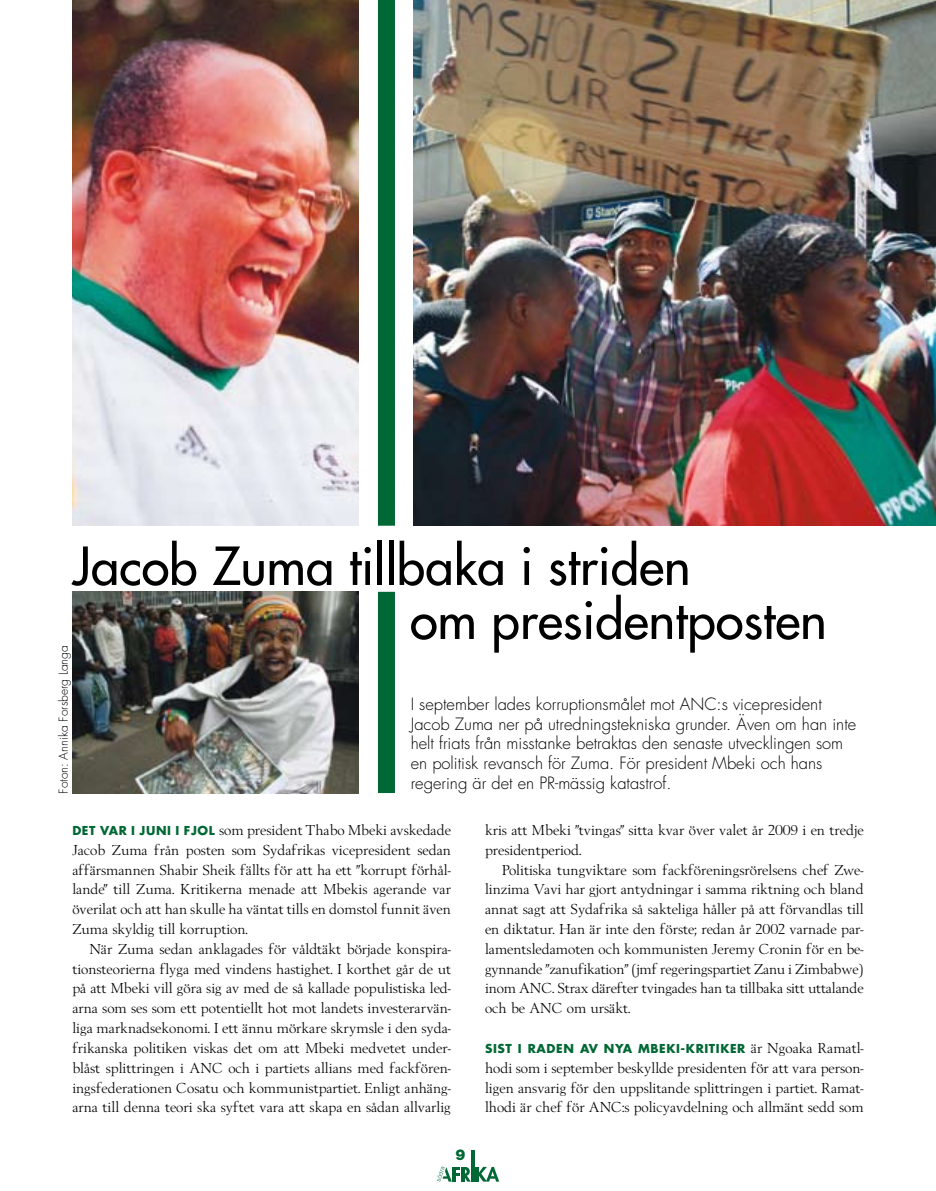
<style>
.page{position:relative;width:936px;height:1191px;background:#fff}
.page>*{position:absolute;margin:0;border:0;box-sizing:border-box;transform-origin:0 0}
.t1{font:51px "Futura";color:#000}
.t2{font:300 16.5px/19.8px "Futura";color:#000}
.t3{font:15px/19.8px "Berling";color:#000;text-align:justify}
.t4{font:700 12px "Futura";color:#006835}
.t5{font:300 12px "Futura";color:#000}
.t6{font:300 6px "Helvetica Neue";color:#006835}
</style>
<div class="page">
<img style="left:72px;top:592px;width:286px;height:201px">
<div style="left:378px;top:592px;width:16px;height:200px;background:#006835"></div>
<div style="left:378px;top:592px;width:17px;height:201px;border:2px solid #006835"></div>
<div style="left:378px;top:0;width:17px;height:526px;background:#006835"></div>
<img style="left:413px;top:0;width:522px;height:526px">
<img style="left:72px;top:0;width:286px;height:526px">
<hr style="left:471px;top:1150px;width:3px;height:31px;background:#006835">
<hr style="left:475px;top:1166px;width:3px;height:15px;background:#006835">
<svg style="left:478px;top:1166px;width:21px;height:15px"></svg>
<svg style="left:442px;top:1167px;width:28px;height:14px"></svg>
<hr style="left:461px;top:1166px;width:3px;height:15px;background:#006835">
<h1 class="t1" style="left:72px;top:533px;width:619px">Jacob Zuma tillbaka i striden</h1>
<p class="t5" style="left:56px;top:794px;width:150px;rotate:-90deg">Foton: Annika Forsberg Langa</p>
<h1 class="t1" style="left:410px;top:587px;width:418px">om presidentposten</h1>
<p class="t2" style="left:410px;top:694px;width:447px">I september lades korruptionsmålet mot ANC:s vicepresident Jacob Zuma ner på utredningstekniska grunder. Även om han inte helt friats från misstanke betraktas den senaste utvecklingen som en politisk revansch för Zuma. För president Mbeki och hans regering är det en PR-mässig katastrof.</p>
<p class="t3" style="left:72px;top:821px;width:380px;text-indent:147px">som president Thabo Mbeki avskedade Jacob Zuma från posten som Sydafrikas vicepresident sedan affärsmannen Shabir Sheik fällts för att ha ett ”korrupt förhål&shy;lande” till Zuma. Kritikerna menade att Mbekis agerande var överilat och att han skulle ha väntat tills en domstol funnit även Zuma skyldig till korruption.</p>
<p class="t3" style="left:72px;top:940px;width:380px;text-indent:17px">När Zuma sedan anklagades för våldtäkt började konspira&shy;tionsteorierna flyga med vindens hastighet. I korthet går de ut på att Mbeki vill göra sig av med de så kallade populistiska led&shy;arna som ses som ett potentiellt hot mot landets investerarvän&shy;liga marknadsekonomi. I ett ännu mörkare skrymsle i den syda&shy;frikanska politiken viskas det om att Mbeki medvetet under&shy;blåst splittringen i ANC och i partiets allians med fackfören&shy;ingsfederationen Cosatu och kommunistpartiet. Enligt anhäng&shy;arna till denna teori ska syftet vara att skapa en sådan allvarlig</p>
<p class="t4" style="left:72px;top:822px;width:38px">DET VAR</p>
<p class="t4" style="left:131px;top:822px;width:18px">I JUNI</p>
<p class="t4" style="left:175px;top:822px;width:17px">I FJOL</p>
<p class="t6" style="left:434px;top:1180px;width:17px;rotate:-72deg">södra</p>
<p class="t3" style="left:485px;top:821px;width:380px">kris att Mbeki ”tvingas” sitta kvar över valet år 2009 i en tredje presidentperiod.</p>
<p class="t3" style="left:485px;top:861px;width:380px;text-indent:17px">Politiska tungviktare som fackföreningsrörelsens chef Zwe&shy;linzima Vavi har gjort antydningar i samma riktning och bland annat sagt att Sydafrika så sakteliga håller på att förvandlas till en diktatur. Han är inte den förste; redan år 2002 varnade par&shy;lamentsledamoten och kommunisten Jeremy Cronin för en be&shy;gynnande ”zanufikation” (jmf regeringspartiet Zanu i Zimbabwe) inom ANC. Strax därefter tvingades han ta tillbaka sitt uttalande och be ANC om ursäkt.</p>
<p class="t4" style="left:485px;top:1040px;width:16px">SIST</p>
<p class="t4" style="left:518px;top:1040px;width:20px">I RADEN</p>
<p class="t4" style="left:580px;top:1040px;width:34px">AV NYA</p>
<p class="t4" style="left:638px;top:1040px;width:21px">MBEKI</p>
<p class="t4" style="left:680px;top:1040px;width:14px">-KRITIKER</p>
<p class="t3" style="left:485px;top:1039px;width:380px;text-indent:266px">är Ngoaka Ramatl&shy;hodi som i september beskyllde presidenten för att vara person&shy;ligen ansvarig för den uppslitande splittringen i partiet. Ramat&shy;lhodi är chef för ANC:s policyavdelning och allmänt sedd som</p>
</div>
